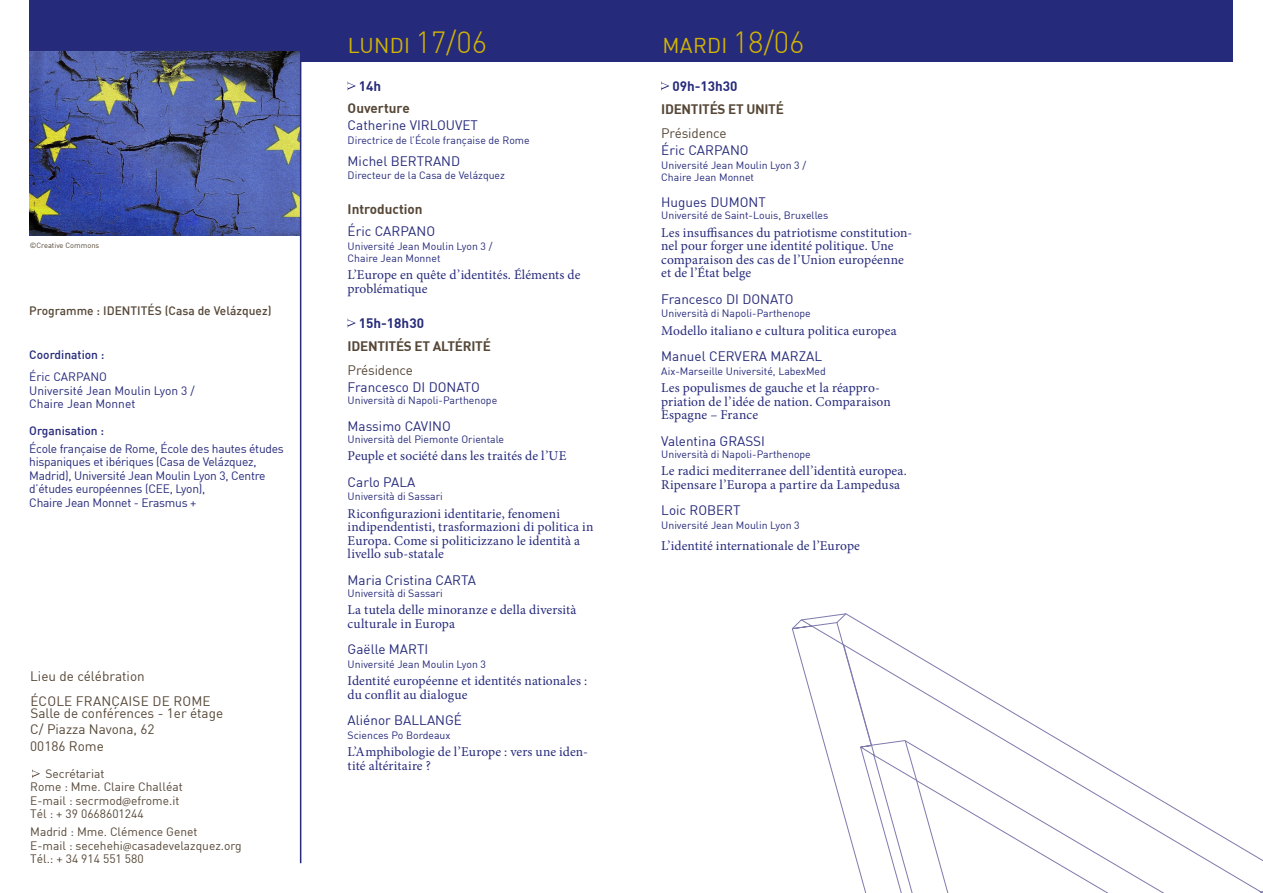
<style>
.page{position:relative;width:1263px;height:893px;background:#fff}
.page>*{position:absolute;margin:0;border:0;box-sizing:border-box;transform-origin:0 0}
.Día{font:21px "DIN";letter-spacing:.015em;color:#d2b503}
.Nombre{font:13.5px/13.5px "Minion Pro";letter-spacing:.005em;color:#262a7a}
.Nombre-2{font:13.5px "DIN";color:#262a7a}
.Fecha{font:13.5px/12px "DIN";color:#564737}
.Nombre-3{font:700 13.5px "DIN";letter-spacing:-.02em;color:#564737}
.Hora{font:700 13.5px "DIN";color:#262a7a}
.Nombre-4{font:700 13.5px "DIN";color:#564737}
.Nombre-5{font:12px/13.5px "DIN";letter-spacing:-.02em;color:#262a7a}
.t1{font:12px/13.5px "DIN";color:#564737}
.Nombre-6{font:12px "DIN";color:#262a7a}
.t2{font:500 12px "DIN";color:#564737}
.Nombre-7{font:500 12px "DIN";color:#262a7a}
.Nombre-8{font:10.5px/12px "DIN";color:#262a7a}
.Pie_de_foto{font:7.5px "DIN";color:#564737}
.s1{font-family:"Myriad Pro"}
.s2{font-weight:300;font-size:30px}
</style>
<div class="page">
<svg style="left:836px;top:613px;width:427px;height:280px"></svg>
<div style="left:30px;top:0;width:1203px;height:62px;background:#262a7a"></div>
<svg style="left:348px;top:82px;width:8px;height:8px"></svg>
<svg style="left:348px;top:319px;width:8px;height:8px"></svg>
<svg style="left:661px;top:81px;width:8px;height:10px"></svg>
<svg style="left:32px;top:769px;width:8px;height:9px"></svg>
<img style="left:30px;top:51px;width:270px;height:184px">
<hr style="left:300px;top:45px;width:1px;height:818px;background:#262a7a">
<p class="Pie_de_foto" style="left:30px;top:240px;width:71px">©Creative Commons</p>
<p class="t2" style="left:29px;top:303px;width:244px">Programme : IDENTITÉS (Casa de Velázquez)</p>
<p class="Nombre-7" style="left:29px;top:347px;width:77px">Coordination :</p>
<p class="Nombre-6" style="left:29px;top:369px;width:79px">Éric CARPANO</p>
<p class="Nombre-6" style="left:29px;top:383px;width:167px">Université Jean Moulin Lyon 3 /</p>
<p class="Nombre-6" style="left:29px;top:396px;width:108px">Chaire Jean Monnet</p>
<p class="Nombre-7" style="left:29px;top:423px;width:76px">Organisation :</p>
<p class="Nombre-5" style="left:29px;top:442px;width:256px">École française de Rome, École des hautes études hispaniques et ibériques (Casa de Velázquez, Madrid), Université Jean Moulin Lyon 3, Centre d’études européennes (CEE, Lyon),<br>Chaire Jean Monnet - Erasmus +</p>
<p class="Fecha" style="left:30px;top:670px;width:116px">Lieu de célébration</p>
<p class="Fecha" style="left:30px;top:694px;width:194px">ÉCOLE FRANÇAISE DE ROME<br>Salle de conférences - 1er étage</p>
<p class="Fecha" style="left:30px;top:721px;width:126px;line-height:16.5px">C/ Piazza Navona, 62<br>00186 Rome</p>
<p class="t1" style="left:30px;top:767px;width:154px;text-indent:15px">Secrétariat<br>Rome : Mme. Claire Challéat<br>E-mail : secrmod<span class="s1">@</span>efrome.it<br>Tél : + 39 0668601244</p>
<p class="t1" style="left:30px;top:825px;width:213px">Madrid : Mme. Clémence Genet<br>E-mail : secehehi<span class="s1">@</span>casadevelazquez.org<br>Tél.: + 34 914 551 580</p>
<p class="Día" style="left:348px;top:32px;width:141px">LUNDI <span class="s2">17/06</span></p>
<p class="Día" style="left:662px;top:32px;width:144px">MARDI <span class="s2">18/06</span></p>
<p class="Hora" style="left:359px;top:77px;width:24px">14h</p>
<p class="Nombre-4" style="left:348px;top:99px;width:64px">Ouverture</p>
<p class="Nombre-2" style="left:348px;top:117px;width:132px">Catherine VIRLOUVET</p>
<p class="Nombre-8" style="left:348px;top:134px;width:184px">Directrice de l’École française de Rome</p>
<p class="Nombre-2" style="left:348px;top:153px;width:114px">Michel BERTRAND</p>
<p class="Nombre-8" style="left:348px;top:169px;width:159px">Directeur de la Casa de Velázquez</p>
<p class="Nombre-4" style="left:348px;top:200px;width:76px">Introduction</p>
<p class="Nombre-2" style="left:348px;top:223px;width:89px">Éric CARPANO</p>
<p class="Nombre-8" style="left:348px;top:240px;width:146px">Université Jean Moulin Lyon 3 /<br>Chaire Jean Monnet</p>
<p class="Nombre" style="left:348px;top:268px;width:234px">L’Europe en quête d’identités. Éléments de problématique</p>
<p class="Hora" style="left:359px;top:314px;width:67px">15h-18h30</p>
<p class="Nombre-3" style="left:348px;top:337px;width:145px">IDENTITÉS ET ALTÉRITÉ</p>
<p class="Fecha" style="left:348px;top:363px;width:67px">Présidence</p>
<p class="Nombre-2" style="left:348px;top:379px;width:134px">Francesco DI DONATO</p>
<p class="Nombre-8" style="left:348px;top:394px;width:151px">Università di Napoli-Parthenope</p>
<p class="Nombre-2" style="left:348px;top:417px;width:105px">Massimo CAVINO</p>
<p class="Nombre-8" style="left:348px;top:433px;width:158px">Università del Piemonte Orientale</p>
<p class="Nombre" style="left:348px;top:449px;width:220px">Peuple et société dans les traités de l’UE</p>
<p class="Nombre-2" style="left:348px;top:473px;width:69px">Carlo PALA</p>
<p class="Nombre-8" style="left:348px;top:490px;width:97px">Università di Sassari</p>
<p class="Nombre" style="left:348px;top:507px;width:247px">Riconfigurazioni identitarie, fenomeni indipendentisti, trasformazioni di politica in Europa. Come si politicizzano le identità a livello sub-statale</p>
<p class="Nombre-2" style="left:348px;top:571px;width:130px">Maria Cristina CARTA</p>
<p class="Nombre-8" style="left:348px;top:587px;width:97px">Università di Sassari</p>
<p class="Nombre" style="left:348px;top:603px;width:230px">La tutela delle minoranze e della diversità culturale in Europa</p>
<p class="Nombre-2" style="left:348px;top:641px;width:82px">Gaëlle MARTI</p>
<p class="Nombre-8" style="left:348px;top:658px;width:140px">Université Jean Moulin Lyon 3</p>
<p class="Nombre" style="left:348px;top:674px;width:241px">Identité européenne et identités nationales : du conflit au dialogue</p>
<p class="Nombre-2" style="left:348px;top:712px;width:116px">Aliénor BALLANGÉ</p>
<p class="Nombre-8" style="left:348px;top:729px;width:104px">Sciences Po Bordeaux</p>
<p class="Nombre" style="left:348px;top:745px;width:242px">L’Amphibologie de l’Europe : vers une iden&shy;tité altéritaire ?</p>
<p class="Hora" style="left:672px;top:77px;width:67px">09h-13h30</p>
<p class="Nombre-3" style="left:661px;top:100px;width:124px">IDENTITÉS ET UNITÉ</p>
<p class="Fecha" style="left:661px;top:126px;width:67px">Présidence</p>
<p class="Nombre-2" style="left:661px;top:142px;width:89px">Éric CARPANO</p>
<p class="Nombre-8" style="left:661px;top:159px;width:146px">Université Jean Moulin Lyon 3 /<br>Chaire Jean Monnet</p>
<p class="Nombre-2" style="left:661px;top:194px;width:106px">Hugues DUMONT</p>
<p class="Nombre-8" style="left:661px;top:209px;width:169px">Université de Saint-Louis, Bruxelles</p>
<p class="Nombre" style="left:661px;top:226px;width:253px">Les insuffisances du patriotisme constitution&shy;nel pour forger une identité politique. Une comparaison des cas de l’Union européenne et de l’État belge</p>
<p class="Nombre-2" style="left:661px;top:290px;width:134px">Francesco DI DONATO</p>
<p class="Nombre-8" style="left:661px;top:307px;width:151px">Università di Napoli-Parthenope</p>
<p class="Nombre" style="left:661px;top:324px;width:237px">Modello italiano e cultura politica europea</p>
<p class="Nombre-2" style="left:661px;top:348px;width:162px">Manuel CERVERA MARZAL</p>
<p class="Nombre-8" style="left:661px;top:365px;width:166px">Aix-Marseille Université, LabexMed</p>
<p class="Nombre" style="left:661px;top:381px;width:231px">Les populismes de gauche et la réappro&shy;priation de l’idée de nation. Comparaison<br>Espagne – France</p>
<p class="Nombre-2" style="left:661px;top:432px;width:105px">Valentina GRASSI</p>
<p class="Nombre-8" style="left:661px;top:448px;width:151px">Università di Napoli-Parthenope</p>
<p class="Nombre" style="left:661px;top:464px;width:247px">Le radici mediterranee dell’identità europea.<br>Ripensare l’Europa a partire da Lampedusa</p>
<p class="Nombre-2" style="left:661px;top:502px;width:81px">Loic ROBERT</p>
<p class="Nombre-8" style="left:661px;top:519px;width:140px">Université Jean Moulin Lyon 3</p>
<p class="Nombre" style="left:661px;top:539px;width:200px">L’identité internationale de l’Europe</p>
</div>
